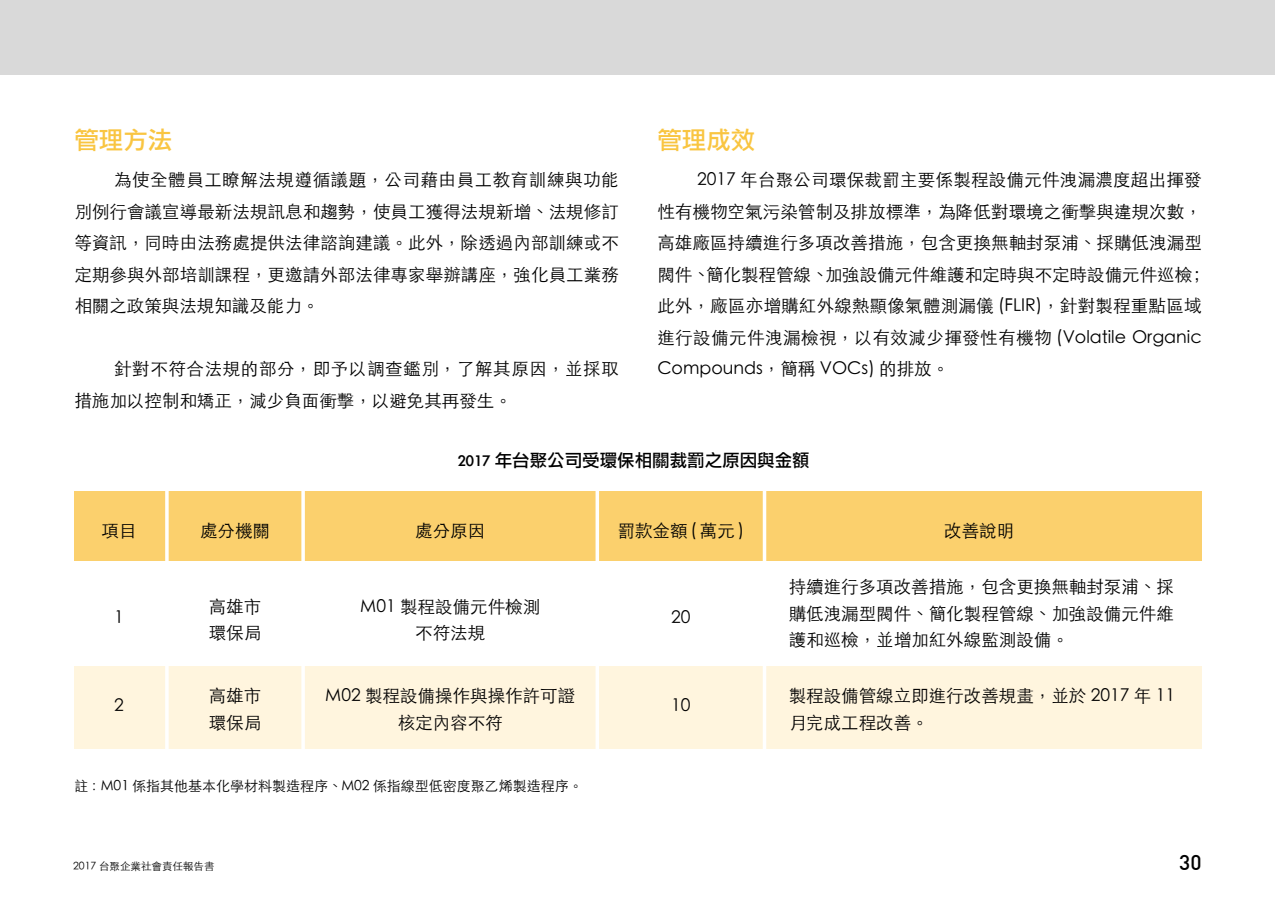
<style>
.page{position:relative;width:1275px;height:903px;background:#fff}
.page>*{position:absolute;margin:0;border:0;box-sizing:border-box;transform-origin:0 0}
.t1{font:24.5px "Li Gothic Med";color:#f9c541}
.t2{font:500 21px "DIN";color:#000}
.t3{font:300 17.5px/31.5px "ST Heiti TC";color:#000}
.t4{font:300 17.5px/31.5px "ST Heiti TC";letter-spacing:.035em;color:#000}
.t5{font:17.5px "Li Gothic Med";color:#000}
.t6{font:300 14px "ST Heiti TC";color:#000}
.t7{font:300 10.5px "ST Heiti TC";color:#000}
</style>
<div class="page">
<div style="left:0;top:0;width:1275px;height:74px;background:#d9d9d9"></div>
<div style="left:74px;top:491px;width:1128px;height:70px;background:#fbd06d"></div>
<div style="left:74px;top:666px;width:1128px;height:82px;background:#fff5de"></div>
<hr style="left:763px;top:484px;width:3px;height:285px;background:#fff">
<hr style="left:595px;top:484px;width:4px;height:285px;background:#fff">
<svg style="left:301px;top:491px;width:4px;height:258px"></svg>
<hr style="left:165px;top:484px;width:4px;height:285px;background:#fff">
<h1 class="t1" style="left:74px;top:128px;width:99px">管理方法</h1>
<h1 class="t1" style="left:657px;top:128px;width:99px">管理成效</h1>
<p class="t3" style="left:74px;top:162px;width:546px;text-align:justify;text-indent:40px">為使全體員工瞭解法規遵循議題，公司藉由員工教育訓練與功能別例行會議宣導最新法規訊息和趨勢，使員工獲得法規新增、法規修訂等資訊，同時由法務處提供法律諮詢建議。此外，除透過內部訓練或不定期參與外部培訓課程，更邀請外部法律專家舉辦講座，強化員工業務相關之政策與法規知識及能力。</p>
<p class="t3" style="left:657px;top:162px;width:550px;text-indent:40px">2017 年台聚公司環保裁罰主要係製程設備元件洩漏濃度超出揮發性有機物空氣污染管制及排放標準，為降低對環境之衝擊與違規次數，高雄廠區持續進行多項改善措施，包含更換無軸封泵浦、採購低洩漏型閥件、簡化製程管線、加強設備元件維護和定時與不定時設備元件巡檢；此外，廠區亦增購紅外線熱顯像氣體測漏儀 (FLIR)，針對製程重點區域進行設備元件洩漏檢視，以有效減少揮發性有機物 (Volatile Organic Compounds，簡稱 VOCs) 的排放。</p>
<p class="t4" style="left:74px;top:351px;width:546px;text-indent:40px">針對不符合法規的部分，即予以調查鑑別，了解其原因，並採取措施加以控制和矯正，減少負面衝擊，以避免其再發生。</p>
<p class="t5" style="left:458px;top:451px;width:353px">2017 年台聚公司受環保相關裁罰之原因與金額</p>
<p class="t3" style="left:102px;top:513px;width:36px">項目</p>
<p class="t3" style="left:618px;top:513px;width:128px">罰款金額 ( 萬元 )</p>
<p class="t3" style="left:200px;top:513px;width:71px">處分機關</p>
<p class="t3" style="left:415px;top:513px;width:71px">處分原因</p>
<p class="t3" style="left:944px;top:513px;width:71px">改善說明</p>
<p class="t3" style="left:114px;top:600px;width:11px">1</p>
<p class="t3" style="left:114px;top:688px;width:11px">2</p>
<p class="t3" style="left:209px;top:592px;width:54px;line-height:26.2px">高雄市環保局</p>
<p class="t3" style="left:209px;top:681px;width:54px;line-height:26.2px">高雄市環保局</p>
<p class="t3" style="left:360px;top:592px;width:181px;line-height:26.2px;text-align:center">M01 製程設備元件檢測不符法規</p>
<p class="t3" style="left:325px;top:681px;width:251px;line-height:26.2px;text-align:center">M02 製程設備操作與操作許可證核定內容不符</p>
<p class="t3" style="left:671px;top:600px;width:21px">20</p>
<p class="t3" style="left:671px;top:688px;width:21px">10</p>
<p class="t3" style="left:789px;top:572px;width:386px;line-height:26.2px;text-align:justify">持續進行多項改善措施，包含更換無軸封泵浦、採購低洩漏型閥件、簡化製程管線、加強設備元件維護和巡檢，並增加紅外線監測設備。</p>
<p class="t3" style="left:789px;top:681px;width:388px;line-height:26.2px">製程設備管線立即進行改善規畫，並於 2017 年 11月完成工程改善。</p>
<p class="t6" style="left:74px;top:774px;width:510px">註：M01 係指其他基本化學材料製造程序、M02 係指線型低密度聚乙烯製造程序。</p>
<p class="t7" style="left:73px;top:857px;width:143px">2017 台聚企業社會責任報告書</p>
<p class="t2" style="left:1179px;top:849px;width:24px">30</p>
</div>
